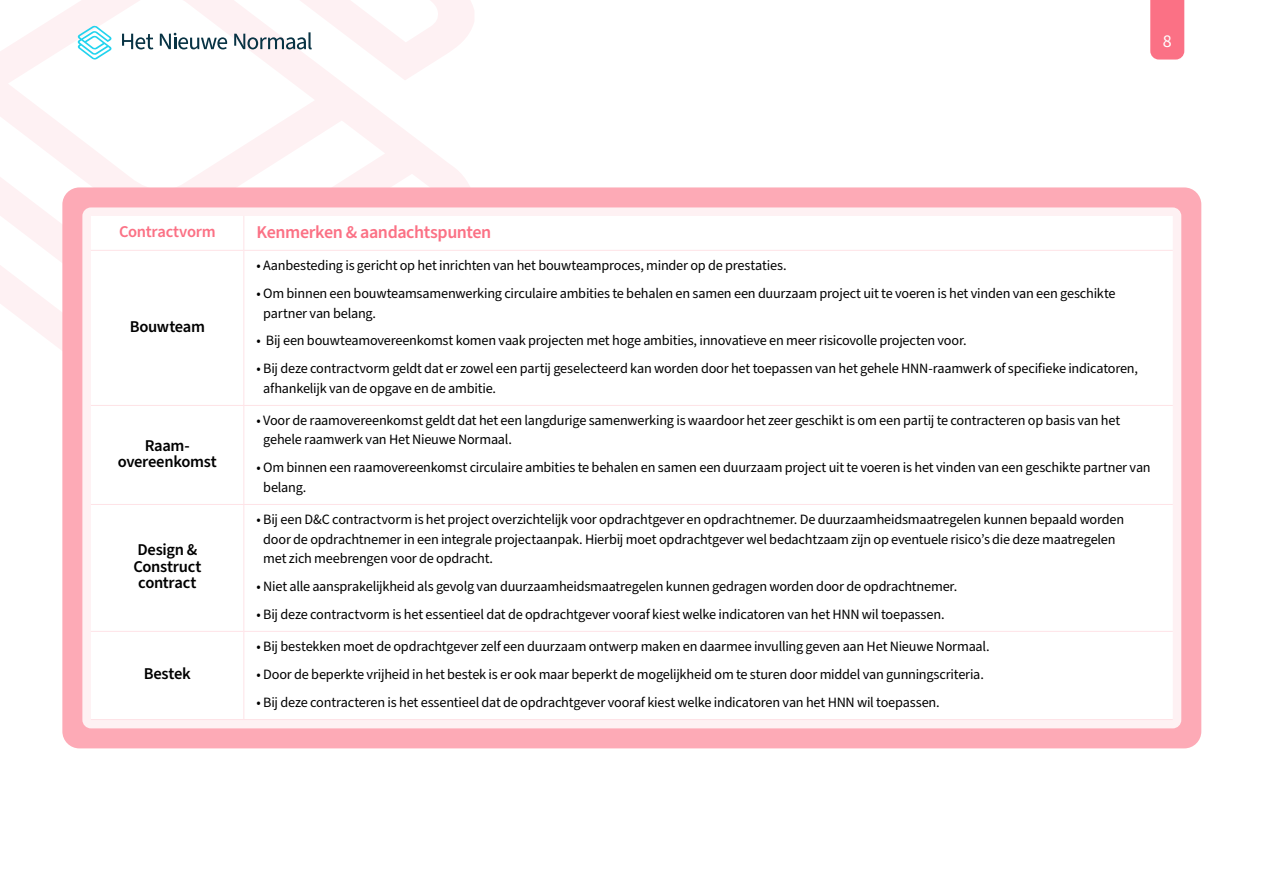
<style>
.page{position:relative;width:1263px;height:893px;background:#fff}
.page>*{position:absolute;margin:0;border:0;box-sizing:border-box;transform-origin:0 0}
.t1{font:600 18px "Source Sans Pro";letter-spacing:-.02em;color:#fb7185}
.t2{font:18px "Source Sans Pro";color:#fff}
.t3{font:600 16.5px/16.5px "Source Sans Pro";letter-spacing:-.02em;color:#000;text-align:center}
.t4{font:600 16.5px "Source Sans Pro";letter-spacing:-.02em;color:#fb7185}
.t5{font:14.25px/19.4px "Source Sans Pro";letter-spacing:-.015em;color:#000}
</style>
<div class="page">
<svg style="left:0;top:0;width:474px;height:350px"></svg>
<div style="left:62px;top:187px;width:1139px;height:561px;background:#fdaab6;border-radius:17px"></div>
<div style="left:82px;top:207px;width:1099px;height:521px;background:#fef1f3;border-radius:9px"></div>
<div style="left:91px;top:216px;width:1082px;height:503px;background:#fff"></div>
<hr style="left:243px;top:216px;width:1px;height:34px;background:#fee3e7">
<hr style="left:91px;top:719px;width:153px;height:1px;background:#fee3e7">
<hr style="left:243px;top:251px;width:1px;height:154px;background:#fee3e7">
<hr style="left:91px;top:631px;width:153px;height:1px;background:#fee3e7">
<hr style="left:91px;top:250px;width:153px;height:1px;background:#fee3e7">
<hr style="left:244px;top:250px;width:929px;height:1px;background:#fee3e7">
<hr style="left:91px;top:405px;width:153px;height:1px;background:#fee3e7">
<hr style="left:91px;top:504px;width:153px;height:1px;background:#fee3e7">
<hr style="left:244px;top:405px;width:929px;height:1px;background:#fee3e7">
<hr style="left:243px;top:406px;width:1px;height:98px;background:#fee3e7">
<hr style="left:244px;top:504px;width:929px;height:1px;background:#fee3e7">
<hr style="left:243px;top:505px;width:1px;height:126px;background:#fee3e7">
<hr style="left:244px;top:631px;width:929px;height:1px;background:#fee3e7">
<hr style="left:243px;top:632px;width:1px;height:87px;background:#fee3e7">
<hr style="left:244px;top:719px;width:929px;height:1px;background:#fee3e7">
<div style="left:1150px;top:0;width:34px;height:60px;background:#fb7185"></div>
<svg style="left:78px;top:26px;width:33px;height:34px"></svg>
<svg style="left:122px;top:34px;width:31px;height:15px"></svg>
<svg style="left:160px;top:33px;width:67px;height:16px"></svg>
<svg style="left:234px;top:32px;width:78px;height:17px"></svg>
<p class="t2" style="left:1163px;top:29px;width:10px">8</p>
<p class="t4" style="left:119px;top:221px;width:98px">Contractvorm</p>
<p class="t1" style="left:257px;top:220px;width:236px">Kenmerken &amp; aandachtspunten</p>
<p class="t3" style="left:130px;top:319px;width:77px">Bouwteam</p>
<p class="t3" style="left:118px;top:438px;width:100px">Raam&shy;overeenkomst</p>
<p class="t3" style="left:133px;top:542px;width:70px;text-align:left">Design &amp;<br>Construct contract</p>
<p class="t3" style="left:144px;top:666px;width:49px">Bestek</p>
<p class="t5" style="left:257px;top:256px;width:531px">• Aanbesteding is gericht op het inrichten van het bouwteamproces, minder op de prestaties.</p>
<p class="t5" style="left:263px;top:284px;width:854px;text-indent:-7px">• Om binnen een bouwteamsamenwerking circulaire ambities te behalen en samen een duurzaam project uit te voeren is het vinden van een geschikte partner van belang.</p>
<p class="t5" style="left:257px;top:331px;width:712px">• Bij een bouwteamovereenkomst komen vaak projecten met hoge ambities, innovatieve en meer risicovolle projecten voor.</p>
<p class="t5" style="left:263px;top:359px;width:876px;text-indent:-7px">• Bij deze contractvorm geldt dat er zowel een partij geselecteerd kan worden door het toepassen van het gehele HNN-raamwerk of specifieke indicatoren, afhankelijk van de opgave en de ambitie.</p>
<p class="t5" style="left:263px;top:411px;width:858px;text-indent:-7px">• Voor de raamovereenkomst geldt dat het een langdurige samenwerking is waardoor het zeer geschikt is om een partij te contracteren op basis van het gehele raamwerk van Het Nieuwe Normaal.</p>
<p class="t5" style="left:263px;top:458px;width:889px;text-indent:-7px">• Om binnen een raamovereenkomst circulaire ambities te behalen en samen een duurzaam project uit te voeren is het vinden van een geschikte partner van belang.</p>
<p class="t5" style="left:263px;top:510px;width:862px;text-indent:-7px">• Bij een D&amp;C contractvorm is het project overzichtelijk voor opdrachtgever en opdrachtnemer. De duurzaamheidsmaatregelen kunnen bepaald worden door de opdrachtnemer in een integrale projectaanpak. Hierbij moet opdrachtgever wel bedachtzaam zijn op eventuele risico’s die deze maatregelen met zich meebrengen voor de opdracht.</p>
<p class="t5" style="left:257px;top:577px;width:702px">• Niet alle aansprakelijkheid als gevolg van duurzaamheidsmaatregelen kunnen gedragen worden door de opdrachtnemer.</p>
<p class="t5" style="left:257px;top:605px;width:689px">• Bij deze contractvorm is het essentieel dat de opdrachtgever vooraf kiest welke indicatoren van het HNN wil toepassen.</p>
<p class="t5" style="left:257px;top:637px;width:734px">• Bij bestekken moet de opdrachtgever zelf een duurzaam ontwerp maken en daarmee invulling geven aan Het Nieuwe Normaal.</p>
<p class="t5" style="left:257px;top:665px;width:729px">• Door de beperkte vrijheid in het bestek is er ook maar beperkt de mogelijkheid om te sturen door middel van gunningscriteria.</p>
<p class="t5" style="left:257px;top:693px;width:685px">• Bij deze contracteren is het essentieel dat de opdrachtgever vooraf kiest welke indicatoren van het HNN wil toepassen.</p>
</div>
